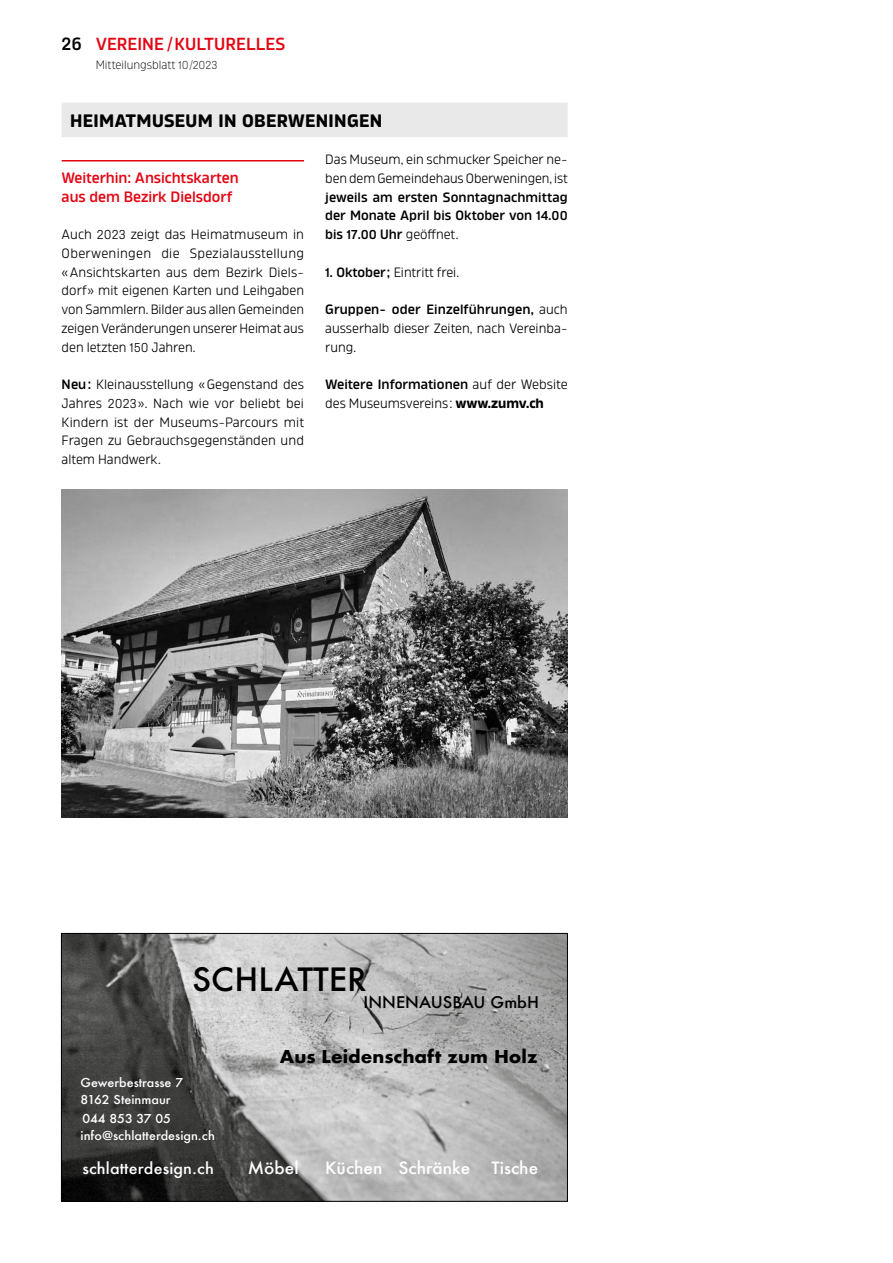
<style>
.page{position:relative;width:893px;height:1263px;background:#fff}
.page>*{position:absolute;margin:0;border:0;box-sizing:border-box;transform-origin:0 0}
.t1{font:500 31.35px "Futura";color:#000;scale:1.04 1}
.t2{font:700 18px "Amfibia";letter-spacing:.015em;color:#000}
.t3{font:600 18px "Amfibia";color:#000}
.t4{font:600 17.4px "Amfibia";color:#e30613}
.t5{font:700 17.25px "Futura";color:#000;scale:1.04 1}
.t6{font:500 16.5px "Futura";color:#fff;scale:1.04 1}
.t7{font:500 15.75px "Futura";color:#000;scale:1.04 1}
.t8{font:500 15.3px "Futura";letter-spacing:.01em;color:#fff;scale:1.05 1}
.t9{font:600 15px/18.8px "Amfibia";color:#e30613}
.t10{font:13.5px/18.8px "Amfibia";color:#000;text-align:justify}
.t11{font:600 13.5px/18.8px "Amfibia";color:#000;text-align:justify}
.t12{font:500 12px/17px "Futura";color:#fff;scale:1.05 1}
.t13{font:300 12px "Amfibia";color:#000}
.s1{font-size:18px}
.s2{font-size:11.7px}
.s3{font-size:13.05px}
.s4{font-weight:600}
.s5{font-weight:400}
.s6{font-weight:600;font-size:13.05px}
.s7{font-weight:700}
</style>
<div class="page">
<div style="left:62px;top:103px;width:506px;height:34px;background:#e9e9e9"></div>
<hr style="left:62px;top:160px;width:242px;height:1px;background:#e30613">
<img style="left:62px;top:489px;width:506px;height:329px">
<img style="left:63px;top:935px;width:503px;height:264px">
<div style="left:61px;top:933px;width:507px;height:268px;border:1px solid #000"></div>
<h2 class="t3" style="left:62px;top:33px;width:22px">26</h2>
<p class="t4" style="left:96px;top:33px;width:191px">VEREINE <span class="s1">/</span> KULTURELLES</p>
<p class="t13" style="left:96px;top:58px;width:123px">Mitteilungsblatt <span class="s2">10</span>/<span class="s2">2023</span></p>
<h2 class="t2" style="left:70px;top:110px;width:314px">HEIMATMUSEUM IN OBERWENINGEN</h2>
<p class="t9" style="left:62px;top:168px;width:178px">Weiterhin: Ansichtskarten aus dem Bezirk Dielsdorf</p>
<p class="t10" style="left:62px;top:225px;width:244px">Auch <span class="s3">2023</span> zeigt das Heimatmuseum in Oberweningen die Spezialausstellung «Ansichtskarten aus dem Bezirk Diels&shy;dorf» mit eigenen Karten und Leihgaben von Sammlern. Bilder aus allen Gemeinden zeigen Veränderungen unserer Heimat aus den letzten <span class="s3">150</span> Jahren.</p>
<p class="t10" style="left:62px;top:375px;width:244px"><span class="s4">Neu:</span> Kleinausstellung «Gegenstand des Jahres <span class="s3">2023</span>». Nach wie vor beliebt bei Kindern ist der Museums-Parcours mit Fragen zu Gebrauchsgegenständen und altem Handwerk.</p>
<p class="t10" style="left:325px;top:150px;width:244px">Das Museum, ein schmucker Speicher ne&shy;ben dem Gemeindehaus Oberweningen, ist</p>
<p class="t11" style="left:325px;top:187px;width:244px">jeweils am ersten Sonntagnachmittag der Monate April bis Oktober von <span class="s3">14</span>.<span class="s3">00 </span>bis <span class="s3">17</span>.<span class="s3">00</span> Uhr <span class="s5">geöffnet.</span></p>
<p class="t10" style="left:325px;top:262px;width:135px"><span class="s6">1</span><span class="s4">. Oktober;</span> Eintritt frei.</p>
<p class="t10" style="left:325px;top:300px;width:244px"><span class="s4">Gruppen- oder Einzelführungen,</span> auch ausserhalb dieser Zeiten, nach Vereinba&shy;rung.</p>
<p class="t10" style="left:325px;top:375px;width:244px"><span class="s4">Weitere Informationen</span> auf der Website des Museumsvereins: <span class="s7">www.zumv.ch</span></p>
<h1 class="t1" style="left:192px;top:958px;width:170px">SCHLATTER</h1>
<p class="t7" style="left:364px;top:991px;width:170px">INNENAUSBAU GmbH</p>
<p class="t12" style="left:81px;top:1074px;width:99px">Gewerbestrasse 7<br>8162 Steinmaur</p>
<p class="t12" style="left:83px;top:1110px;width:86px">044 853 37 05</p>
<p class="t12" style="left:81px;top:1127px;width:129px">info@schlatterdesign.ch</p>
<p class="t8" style="left:83px;top:1158px;width:127px">schlatterdesign.ch</p>
<p class="t5" style="left:280px;top:1044px;width:249px">Aus Leidenschaft zum Holz</p>
<p class="t6" style="left:248px;top:1156px;width:50px">Möbel</p>
<p class="t6" style="left:325px;top:1156px;width:141px">Küchen Schränke</p>
<p class="t6" style="left:492px;top:1156px;width:46px">Tische</p>
</div>
